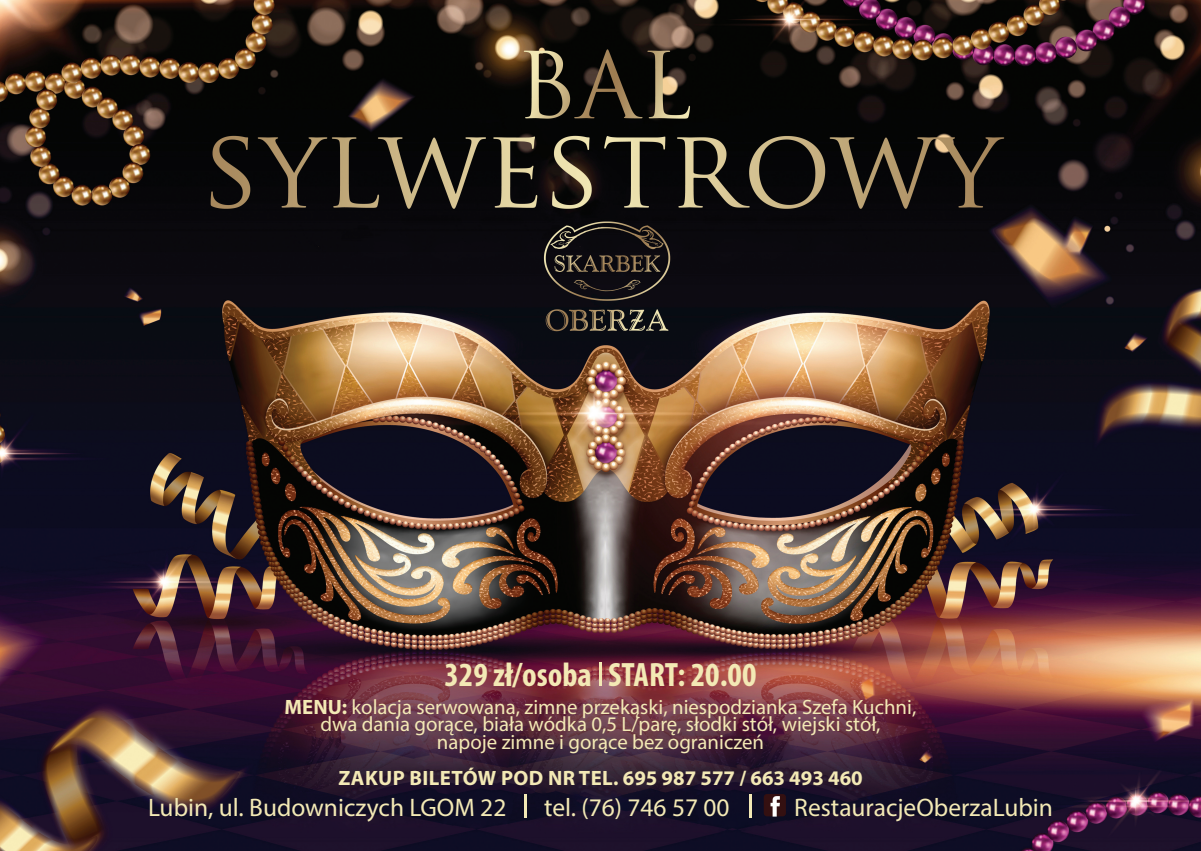
<style>
.page{position:relative;width:1201px;height:851px;background:#fff}
.page>*{position:absolute;margin:0;border:0;box-sizing:border-box;transform-origin:0 0}
.t1{font:700 condensed 33.85px "Myriad Pro";color:#f3e9b5}
.t2{font:25.4px "Myriad Pro";color:#f3e9b5}
.t3{font:20.8px "Myriad Pro";color:#f3e9b5}
.t4{font:700 20.8px "Myriad Pro";letter-spacing:.015em;color:#f3e9b5}
.s1{font-weight:700}
</style>
<div class="page">
<img style="left:0;top:0;width:1200px;height:850px">
<hr style="left:599px;top:662px;width:2px;height:24px;background:#f3e9b5">
<hr style="left:525px;top:794px;width:2px;height:24px;background:#f3e9b5">
<hr style="left:749px;top:794px;width:2px;height:24px;background:#f3e9b5">
<p class="t1" style="left:444px;top:653px;width:313px">329 zł/osoba START: 20.00</p>
<p class="t3" style="left:284px;top:693px;width:633px"><span class="s1">MENU:</span> kolacja serwowana, zimne przekąski, niespodzianka Szefa Kuchni,</p>
<p class="t3" style="left:320px;top:711px;width:561px">dwa dania gorące, biała wódka 0,5 L/parę, słodki stół, wiejski stół,</p>
<p class="t3" style="left:437px;top:729px;width:329px">napoje zimne i gorące bez ograniczeń</p>
<p class="t4" style="left:338px;top:764px;width:526px">ZAKUP BILETÓW POD NR TEL. 695 987 577 / 663 493 460</p>
<p class="t2" style="left:148px;top:791px;width:360px">Lubin, ul. Budowniczych LGOM 22</p>
<p class="t2" style="left:544px;top:791px;width:187px">tel. (76) 746 57 00</p>
<p class="t2" style="left:794px;top:791px;width:260px">RestauracjeOberzaLubin</p>
</div>
